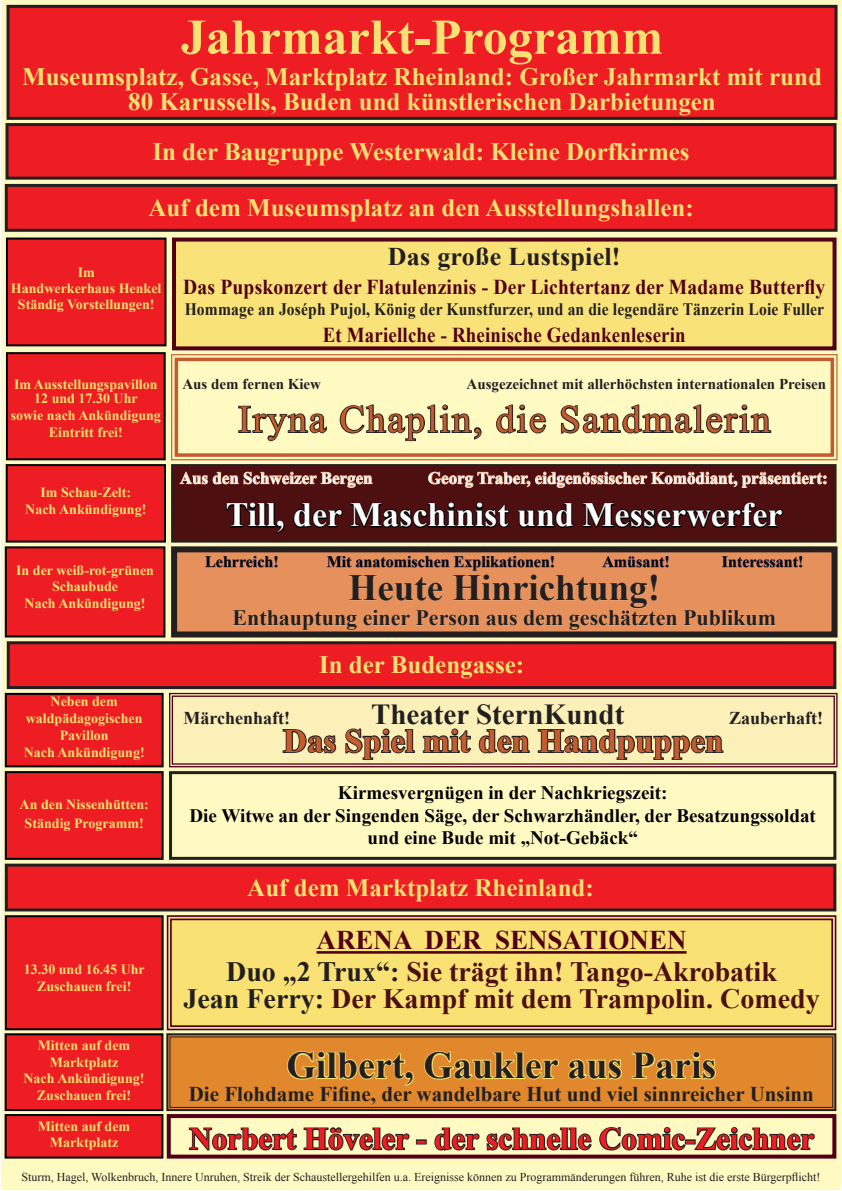
<style>
.page{position:relative;width:842px;height:1191px;background:#fff}
.page>*{position:absolute;margin:0;border:0;box-sizing:border-box;transform-origin:0 0}
.t1{font:700 50px "Times New Roman";color:#f9e173}
.t2{font:38px "Times New Roman";letter-spacing:.05em;color:#c55c30}
.t3{font:700 38px "Times New Roman";color:#231f20}
.t4{font:700 37px "Times New Roman";color:#231f20}
.t5{font:700 34px "Times New Roman";color:#fff}
.t6{font:700 33px "Times New Roman";color:#c55c30}
.t7{font:700 31px "Times New Roman";color:#ee1d23}
.t8{font:700 29px "Times New Roman";color:#231f20}
.t9{font:700 28px "Times New Roman";color:#4e0f11}
.t10{font:700 27px "Times New Roman";color:#520016}
.t11{font:700 25.5px "Times New Roman";letter-spacing:.01em;color:#231f20}
.t12{font:700 25px/25px "Times New Roman";color:#f9e173;text-align:center}
.t13{font:700 22px "Times New Roman";color:#231f20}
.t14{font:700 21.2px "Times New Roman";letter-spacing:.01em;color:#520016;scale:.92 1}
.t15{font:700 21.2px "Times New Roman";letter-spacing:.01em;color:#520016;scale:.89 1}
.t16{font:700 21px "Times New Roman";color:#231f20}
.t17{font:700 19px "Times New Roman";color:#000}
.t18{font:700 18px "Times New Roman";color:#231f20}
.t19{font:700 17.5px "Times New Roman";letter-spacing:.01em;color:#231f20;scale:.89 1}
.t20{font:700 17px "Times New Roman";color:#fff}
.t21{font:700 16px "Times New Roman";color:#000}
.t22{font:700 15px "Times New Roman";color:#231f20}
.t23{font:700 14px "Times New Roman";color:#f9e173}
.t24{font:12px "Times New Roman";color:#231f20}
.s1{color:#231f20}
</style>
<div class="page">
<div style="left:1px;top:1px;width:840px;height:1189px;background:#fffac2"></div>
<div style="left:169px;top:771px;width:667px;height:89px;border:3px solid #231f20"></div>
<svg style="left:166px;top:915px;width:671px;height:116px;background:#f0d66f"></svg>
<div style="left:170px;top:918px;width:663px;height:109px;border:2px solid #520016"></div>
<svg style="left:169px;top:692px;width:669px;height:76px"></svg>
<div style="left:172px;top:695px;width:663px;height:69px;border:1px solid #520016"></div>
<div style="left:174px;top:239px;width:660px;height:109px;background:#f9e277"></div>
<div style="left:172px;top:237px;width:664px;height:113px;border:4px solid #520016"></div>
<div style="left:174px;top:549px;width:660px;height:85px;background:#e6915b"></div>
<svg style="left:722px;top:556px;width:80px;height:12px"></svg>
<svg style="left:205px;top:556px;width:472px;height:74px"></svg>
<svg style="left:683px;top:610px;width:93px;height:16px"></svg>
<div style="left:171px;top:546px;width:666px;height:91px;border:6px solid #231f20"></div>
<svg style="left:166px;top:1033px;width:671px;height:79px;background:#d28832"></svg>
<div style="left:172px;top:465px;width:663px;height:76px;background:#4e0f11"></div>
<svg style="left:179px;top:471px;width:648px;height:63px"></svg>
<div style="left:171px;top:464px;width:665px;height:78px;border:2px solid #231f20"></div>
<div style="left:6px;top:185px;width:830px;height:45px;background:#ee1d23"></div>
<div style="left:5px;top:184px;width:832px;height:48px;border:3px solid #231f20"></div>
<div style="left:8px;top:643px;width:827px;height:44px;background:#ee1d23"></div>
<div style="left:7px;top:641px;width:829px;height:48px;border:3px solid #231f20"></div>
<div style="left:6px;top:865px;width:829px;height:45px;background:#ee1d23"></div>
<div style="left:5px;top:863px;width:831px;height:48px;border:3px solid #231f20"></div>
<div style="left:7px;top:238px;width:159px;height:107px;background:#ee1d23"></div>
<div style="left:6px;top:237px;width:161px;height:109px;border:2px solid #000"></div>
<div style="left:7px;top:353px;width:158px;height:106px;background:#ee1d23"></div>
<div style="left:6px;top:352px;width:160px;height:108px;border:2px solid #000"></div>
<div style="left:7px;top:465px;width:158px;height:76px;background:#ee1d23"></div>
<div style="left:6px;top:464px;width:160px;height:78px;border:2px solid #000"></div>
<div style="left:6px;top:547px;width:158px;height:89px;background:#ee1d23"></div>
<div style="left:5px;top:546px;width:160px;height:91px;border:2px solid #000"></div>
<div style="left:6px;top:694px;width:157px;height:72px;background:#ee1d23"></div>
<div style="left:5px;top:693px;width:159px;height:74px;border:2px solid #000"></div>
<div style="left:6px;top:772px;width:157px;height:87px;background:#ee1d23"></div>
<div style="left:5px;top:771px;width:159px;height:89px;border:2px solid #000"></div>
<div style="left:6px;top:1034px;width:156px;height:76px;background:#ee1d23"></div>
<div style="left:5px;top:1033px;width:158px;height:78px;border:2px solid #000"></div>
<div style="left:6px;top:916px;width:157px;height:113px;background:#ee1d23"></div>
<div style="left:5px;top:915px;width:159px;height:115px;border:2px solid #000"></div>
<svg style="left:171px;top:354px;width:667px;height:107px"></svg>
<div style="left:175px;top:358px;width:659px;height:99px;border:4px solid #c55c30"></div>
<div style="left:7px;top:125px;width:828px;height:53px;background:#ee1d23"></div>
<div style="left:6px;top:123px;width:830px;height:57px;border:3px solid #231f20"></div>
<div style="left:8px;top:6px;width:828px;height:112px;background:#ee1d23"></div>
<div style="left:7px;top:5px;width:830px;height:115px;border:3px solid #231f20"></div>
<svg style="left:188px;top:1127px;width:222px;height:24px"></svg>
<div style="left:416px;top:1139px;width:11px;height:5px;border:2px solid #231f20"></div>
<svg style="left:434px;top:1127px;width:381px;height:24px"></svg>
<div style="left:167px;top:1114px;width:669px;height:44px;border:4px solid #520016"></div>
<div style="left:6px;top:1115px;width:156px;height:42px;background:#ee1d23"></div>
<div style="left:5px;top:1114px;width:158px;height:44px;border:2px solid #000"></div>
<p class="t1" style="left:181px;top:2px;width:484px">Jahrmarkt-Programm</p>
<p class="t12" style="left:22px;top:63px;width:801px">Museumsplatz, Gasse, Marktplatz Rheinland: Großer Jahrmarkt mit rund<br>80 Karussells, Buden und künstlerischen Darbietungen</p>
<p class="t12" style="left:152px;top:138px;width:539px">In der Baugruppe Westerwald: Kleine Dorfkirmes</p>
<p class="t12" style="left:149px;top:194px;width:547px">Auf dem Museumsplatz an den Ausstellungshallen:</p>
<p class="t23" style="left:78px;top:262px;width:19px">Im</p>
<p class="t23" style="left:11px;top:278px;width:152px">Handwerkerhaus Henkel</p>
<p class="t23" style="left:18px;top:294px;width:138px">Ständig Vorstellungen!</p>
<p class="t23" style="left:14px;top:375px;width:145px">Im Ausstellungspavillon</p>
<p class="t23" style="left:34px;top:389px;width:105px">12 und 17.30 Uhr</p>
<p class="t23" style="left:11px;top:406px;width:152px">sowie nach Ankündigung</p>
<p class="t23" style="left:49px;top:422px;width:75px">Eintritt frei!</p>
<p class="t23" style="left:41px;top:483px;width:92px">Im Schau-Zelt:</p>
<p class="t23" style="left:25px;top:500px;width:122px">Nach Ankündigung!</p>
<p class="t23" style="left:16px;top:560px;width:139px">In der weiß-rot-grünen</p>
<p class="t23" style="left:52px;top:577px;width:68px">Schaubude</p>
<p class="t23" style="left:25px;top:594px;width:122px">Nach Ankündigung!</p>
<p class="t23" style="left:51px;top:692px;width:69px">Neben dem</p>
<p class="t23" style="left:26px;top:709px;width:118px">waldpädagogischen</p>
<p class="t23" style="left:60px;top:725px;width:51px">Pavillon</p>
<p class="t23" style="left:24px;top:742px;width:122px">Nach Ankündigung!</p>
<p class="t23" style="left:20px;top:794px;width:131px">An den Nissenhütten:</p>
<p class="t23" style="left:25px;top:813px;width:121px">Ständig Programm!</p>
<p class="t23" style="left:24px;top:959px;width:122px">13.30 und 16.45 Uhr</p>
<p class="t23" style="left:37px;top:976px;width:96px">Zuschauen frei!</p>
<p class="t23" style="left:38px;top:1035px;width:94px">Mitten auf dem</p>
<p class="t23" style="left:50px;top:1052px;width:70px">Marktplatz</p>
<p class="t23" style="left:24px;top:1069px;width:122px">Nach Ankündigung!</p>
<p class="t23" style="left:37px;top:1085px;width:96px">Zuschauen frei!</p>
<p class="t23" style="left:38px;top:1116px;width:94px">Mitten auf dem</p>
<p class="t23" style="left:50px;top:1133px;width:70px">Marktplatz</p>
<p class="t11" style="left:388px;top:239px;width:234px">Das große Lustspiel!</p>
<p class="t14" style="left:183px;top:272px;width:699px">Das Pupskonzert der Flatulenzinis - Der Lichtertanz der Madame Butterfly</p>
<p class="t19" style="left:185px;top:297px;width:720px">Hommage an Joséph Pujol, König der Kunstfurzer, und an die legendäre Tänzerin Loie Fuller</p>
<p class="t15" style="left:323px;top:320px;width:409px">Et Mariellche - Rheinische Gedankenleserin</p>
<p class="t22" style="left:182px;top:374px;width:140px">Aus dem fernen Kiew</p>
<p class="t22" style="left:467px;top:374px;width:361px">Ausgezeichnet mit allerhöchsten internationalen Preisen</p>
<p class="t2" style="left:238px;top:394px;width:534px">Iryna Chaplin, die Sandmalerin</p>
<p class="t20" style="left:180px;top:466px;width:194px">Aus den Schweizer Bergen</p>
<p class="t20" style="left:428px;top:466px;width:401px">Georg Traber, eidgenössischer Komödiant, präsentiert:</p>
<p class="t5" style="left:226px;top:491px;width:558px">Till, der Maschinist und Messerwerfer</p>
<p class="t21" style="left:205px;top:551px;width:75px">Lehrreich!</p>
<p class="t21" style="left:327px;top:551px;width:230px">Mit anatomischen Explikationen!</p>
<p class="t21" style="left:602px;top:551px;width:69px">Amüsant!</p>
<p class="t21" style="left:722px;top:551px;width:83px">Interessant!</p>
<p class="t4" style="left:349px;top:562px;width:313px">Heute Hinrichtung!</p>
<p class="t13" style="left:232px;top:602px;width:545px">Enthauptung einer Person aus dem geschätzten Publikum</p>
<p class="t12" style="left:319px;top:651px;width:207px">In der Budengasse:</p>
<p class="t18" style="left:183px;top:705px;width:108px">Märchenhaft!</p>
<p class="t8" style="left:371px;top:694px;width:255px">Theater SternKundt</p>
<p class="t18" style="left:729px;top:705px;width:95px">Zauberhaft!</p>
<p class="t6" style="left:283px;top:718px;width:442px">Das Spiel mit den Handpuppen</p>
<p class="t17" style="left:338px;top:779px;width:331px">Kirmesvergnügen in der Nachkriegszeit:</p>
<p class="t17" style="left:190px;top:802px;width:628px">Die Witwe an der Singenden Säge, der Schwarzhändler, der Besatzungssoldat</p>
<p class="t17" style="left:368px;top:825px;width:272px">und eine Bude mit „Not-Gebäck“</p>
<p class="t12" style="left:247px;top:874px;width:348px">Auf dem Marktplatz Rheinland:</p>
<p class="t10" style="left:316px;top:921px;width:372px">ARENA DER SENSATIONEN</p>
<p class="t9" style="left:226px;top:952px;width:552px"><span class="s1">Duo „2 Trux“:</span> Sie trägt ihn! Tango-Akrobatik</p>
<p class="t9" style="left:183px;top:979px;width:638px"><span class="s1">Jean Ferry:</span> Der Kampf mit dem Trampolin. Comedy</p>
<p class="t3" style="left:286px;top:1039px;width:431px">Gilbert, Gaukler aus Paris</p>
<p class="t16" style="left:189px;top:1079px;width:627px">Die Flohdame Fifine, der wandelbare Hut und viel sinnreicher Unsinn</p>
<p class="t7" style="left:189px;top:1117px;width:626px">Norbert Höveler - der schnelle Comic-Zeichner</p>
<p class="t24" style="left:21px;top:1168px;width:801px">Sturm, Hagel, Wolkenbruch, Innere Unruhen, Streik der Schaustellergehilfen u.a. Ereignisse können zu Programmänderungen führen, Ruhe ist die erste Bürgerpflicht!</p>
</div>
